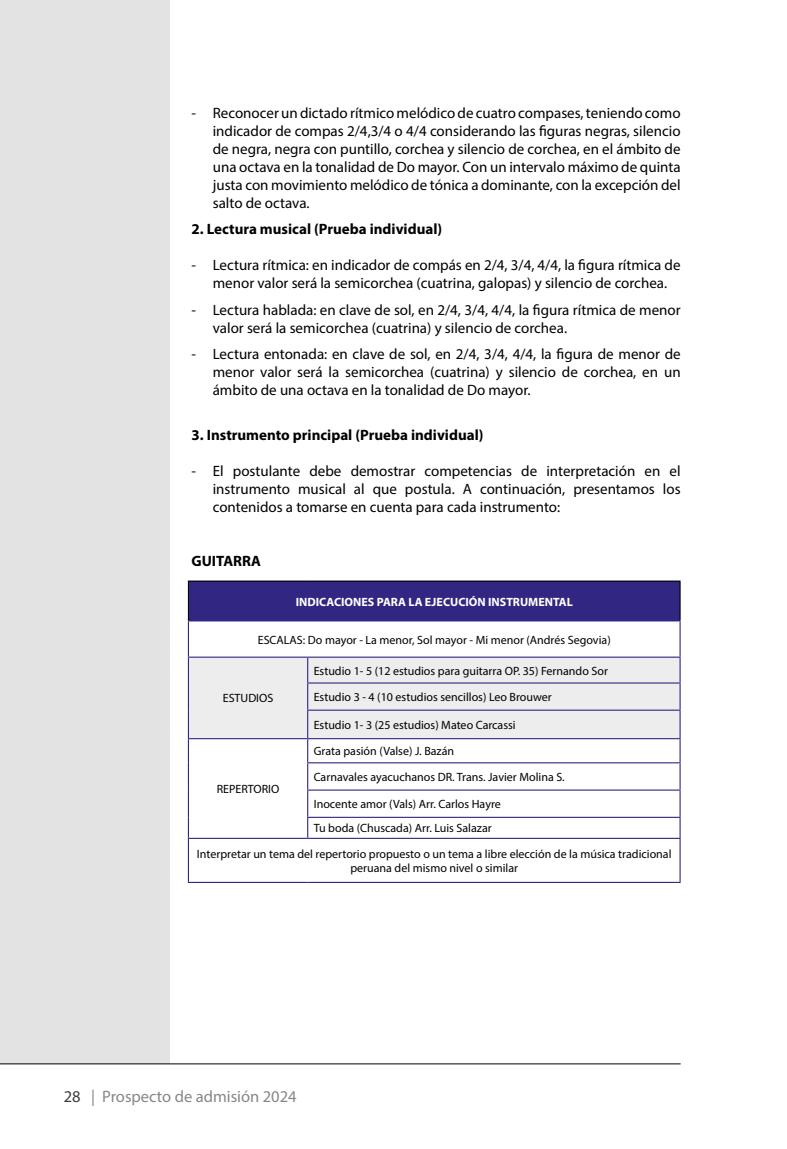
<style>
.page{position:relative;width:787px;height:1149px;background:#fff}
.page>*{position:absolute;margin:0;border:0;box-sizing:border-box;transform-origin:0 0}
.t1{font:16.5px "Myriad Pro";color:#878787}
.t2{font:15px/18px "Myriad Pro";color:#000;text-align:justify}
.t3{font:700 15px "Myriad Pro";color:#000}
.t4{font:12px/25.7px "Myriad Pro";color:#000}
.t5{font:700 12px "Myriad Pro";color:#fff}
.s1{color:#3c3c3b}
</style>
<div class="page">
<div style="left:0;top:0;width:170px;height:1063px;background:#e3e3e3"></div>
<hr style="left:0;top:1063px;width:680px;height:1px;background:#000">
<div style="left:188px;top:581px;width:492px;height:39px;background:#312783"></div>
<div style="left:189px;top:657px;width:490px;height:80px;background:#ededed"></div>
<svg style="left:189px;top:739px;width:490px;height:98px"></svg>
<hr style="left:679px;top:581px;width:1px;height:39px;background:#000">
<hr style="left:679px;top:621px;width:1px;height:35px;background:#312783">
<hr style="left:188px;top:580px;width:120px;height:1px;background:#000">
<hr style="left:188px;top:581px;width:1px;height:39px;background:#000">
<hr style="left:308px;top:580px;width:372px;height:1px;background:#000">
<hr style="left:188px;top:620px;width:120px;height:1px;background:#312783">
<hr style="left:308px;top:620px;width:372px;height:1px;background:#312783">
<hr style="left:188px;top:621px;width:1px;height:35px;background:#312783">
<svg style="left:679px;top:657px;width:1px;height:180px"></svg>
<hr style="left:188px;top:656px;width:120px;height:1px;background:#312783">
<hr style="left:188px;top:737px;width:120px;height:2px;background:#312783">
<svg style="left:188px;top:657px;width:1px;height:180px"></svg>
<hr style="left:308px;top:656px;width:372px;height:1px;background:#312783">
<hr style="left:307px;top:682px;width:373px;height:1px;background:#312783">
<hr style="left:307px;top:709px;width:373px;height:1px;background:#312783">
<hr style="left:308px;top:737px;width:372px;height:2px;background:#312783">
<hr style="left:307px;top:762px;width:373px;height:1px;background:#312783">
<hr style="left:307px;top:789px;width:373px;height:1px;background:#312783">
<hr style="left:307px;top:816px;width:373px;height:1px;background:#312783">
<svg style="left:307px;top:657px;width:1px;height:180px"></svg>
<hr style="left:188px;top:837px;width:120px;height:1px;background:#312783">
<hr style="left:188px;top:838px;width:1px;height:43px;background:#312783">
<hr style="left:308px;top:837px;width:372px;height:1px;background:#312783">
<hr style="left:679px;top:838px;width:1px;height:43px;background:#312783">
<hr style="left:188px;top:881px;width:120px;height:1px;background:#312783">
<hr style="left:308px;top:881px;width:372px;height:1px;background:#312783">
<p class="t2" style="left:213px;top:103px;width:469px;text-indent:-21px">- Reconocer un dictado rítmico melódico de cuatro compases, teniendo como indicador de compas 2/4,3/4 o 4/4 considerando las figuras negras, silencio de negra, negra con puntillo, corchea y silencio de corchea, en el ámbito de una octava en la tonalidad de Do mayor. Con un intervalo máximo de quinta justa con movimiento melódico de tónica a dominante, con la excepción del salto de octava.</p>
<p class="t3" style="left:191px;top:219px;width:252px">2. Lectura musical (Prueba individual)</p>
<p class="t2" style="left:191px;top:256px;width:490px;text-align:center">- Lectura rítmica: en indicador de compás en 2/4, 3/4, 4/4, la figura rítmica de menor valor será la semicorchea (cuatrina, galopas) y silencio de corchea.</p>
<p class="t2" style="left:213px;top:300px;width:469px;text-indent:-21px">- Lectura hablada: en clave de sol, en 2/4, 3/4, 4/4, la figura rítmica de menor valor será la semicorchea (cuatrina) y silencio de corchea.</p>
<p class="t2" style="left:213px;top:345px;width:469px;text-indent:-21px">- Lectura entonada: en clave de sol, en 2/4, 3/4, 4/4, la figura de menor de menor valor será la semicorchea (cuatrina) y silencio de corchea, en un ámbito de una octava en la tonalidad de Do mayor.</p>
<p class="t3" style="left:191px;top:425px;width:293px">3. Instrumento principal (Prueba individual)</p>
<p class="t2" style="left:213px;top:461px;width:469px;text-indent:-21px">- El postulante debe demostrar competencias de interpretación en el instrumento musical al que postula. A continuación, presentamos los contenidos a tomarse en cuenta para cada instrumento:</p>
<p class="t3" style="left:191px;top:551px;width:71px">GUITARRA</p>
<p class="t5" style="left:296px;top:593px;width:278px">INDICACIONES PARA LA EJECUCIÓN INSTRUMENTAL</p>
<p class="t4" style="left:258px;top:626px;width:354px">ESCALAS: Do mayor - La menor, Sol mayor - Mi menor (Andrés Segovia)</p>
<p class="t4" style="left:223px;top:685px;width:52px">ESTUDIOS</p>
<p class="t4" style="left:314px;top:657px;width:296px">Estudio 1- 5 (12 estudios para guitarra OP. 35) Fernando Sor</p>
<p class="t4" style="left:314px;top:683px;width:240px">Estudio 3 - 4 (10 estudios sencillos) Leo Brouwer</p>
<p class="t4" style="left:314px;top:711px;width:203px">Estudio 1- 3 (25 estudios) Mateo Carcassi</p>
<p class="t4" style="left:314px;top:738px;width:252px">Grata pasión (Valse) J. Bazán<br>Carnavales ayacuchanos DR. Trans. Javier Molina S.</p>
<p class="t4" style="left:314px;top:791px;width:189px;line-height:24.2px">Inocente amor (Vals) Arr. Carlos Hayre<br>Tu boda (Chuscada) Arr. Luis Salazar</p>
<p class="t4" style="left:197px;top:846px;width:476px;line-height:14.4px;text-align:center">Interpretar un tema del repertorio propuesto o un tema a libre elección de la música tradicional peruana del mismo nivel o similar</p>
<p class="t4" style="left:217px;top:775px;width:64px">REPERTORIO</p>
<p class="t1" style="left:64px;top:1085px;width:234px"><span class="s1">28</span> | Prospecto de admisión 2024</p>
</div>
